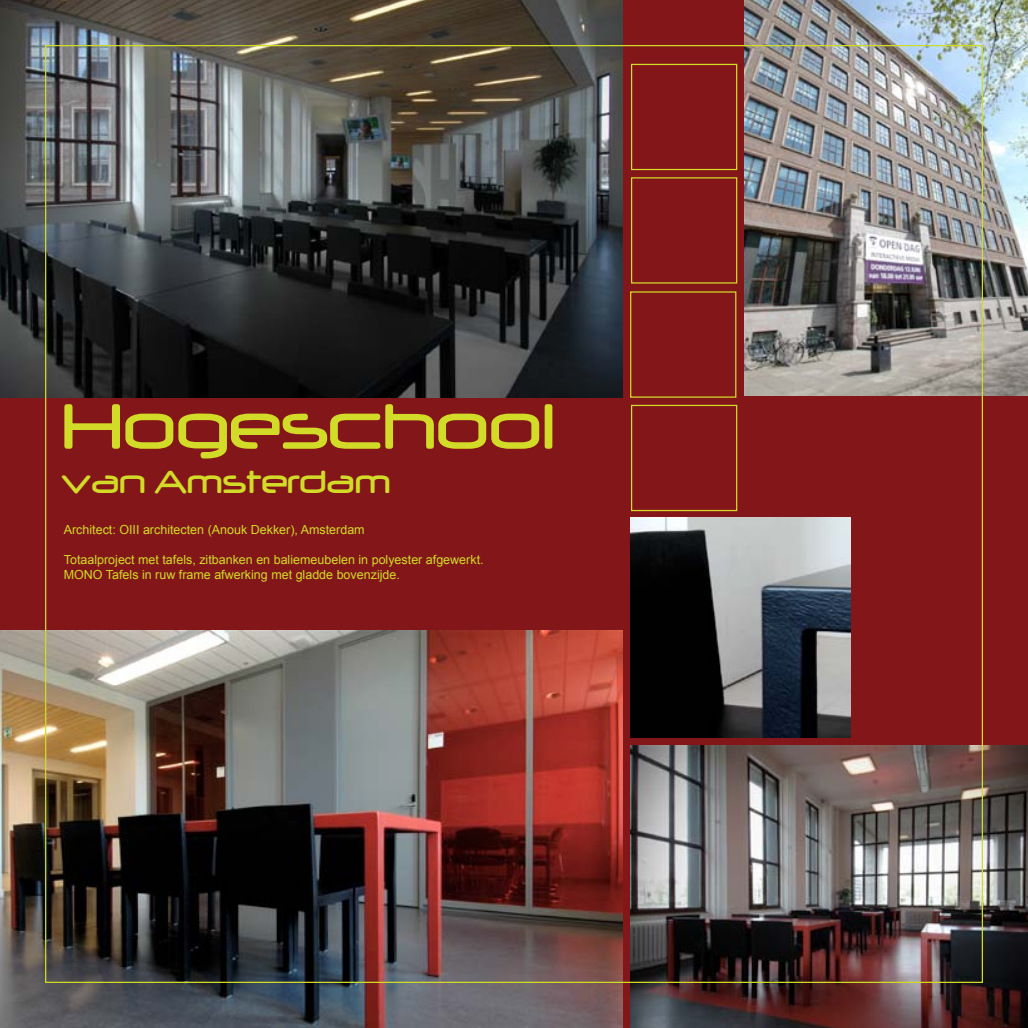
<style>
.page{position:relative;width:1028px;height:1028px;background:#821619}
.page>*{position:absolute;margin:0;border:0;box-sizing:border-box;transform-origin:0 0}
.t1{font:75px "Neuropol";color:#d2db27}
.t2{font:37.5px "Neuropol";color:#d2db27}
.t3{font:12.5px/15px "Arial";color:#d2db27}
</style>
<div class="page">
<img style="left:744px;top:0;width:284px;height:395px">
<img style="left:0;top:0;width:622px;height:397px">
<img style="left:0;top:631px;width:623px;height:397px">
<img style="left:631px;top:745px;width:397px;height:283px">
<img style="left:631px;top:517px;width:219px;height:220px">
<div style="left:631px;top:64px;width:106px;height:106px;border:1px solid #d2db27"></div>
<div style="left:631px;top:177px;width:106px;height:106px;border:1px solid #d2db27"></div>
<div style="left:630px;top:291px;width:106px;height:107px;border:1px solid #d2db27"></div>
<div style="left:631px;top:405px;width:106px;height:106px;border:1px solid #d2db27"></div>
<h1 class="t1" style="left:62px;top:386px;width:495px">Hogeschool</h1>
<h2 class="t2" style="left:62px;top:462px;width:330px">van Amsterdam</h2>
<p class="t3" style="left:64px;top:522px;width:302px">Architect: OIII architecten (Anouk Dekker), Amsterdam</p>
<p class="t3" style="left:64px;top:552px;width:421px">Totaalproject met tafels, zitbanken en baliemeubelen in polyester afgewerkt.<br>MONO Tafels in ruw frame afwerking met gladde bovenzijde.</p>
</div>
